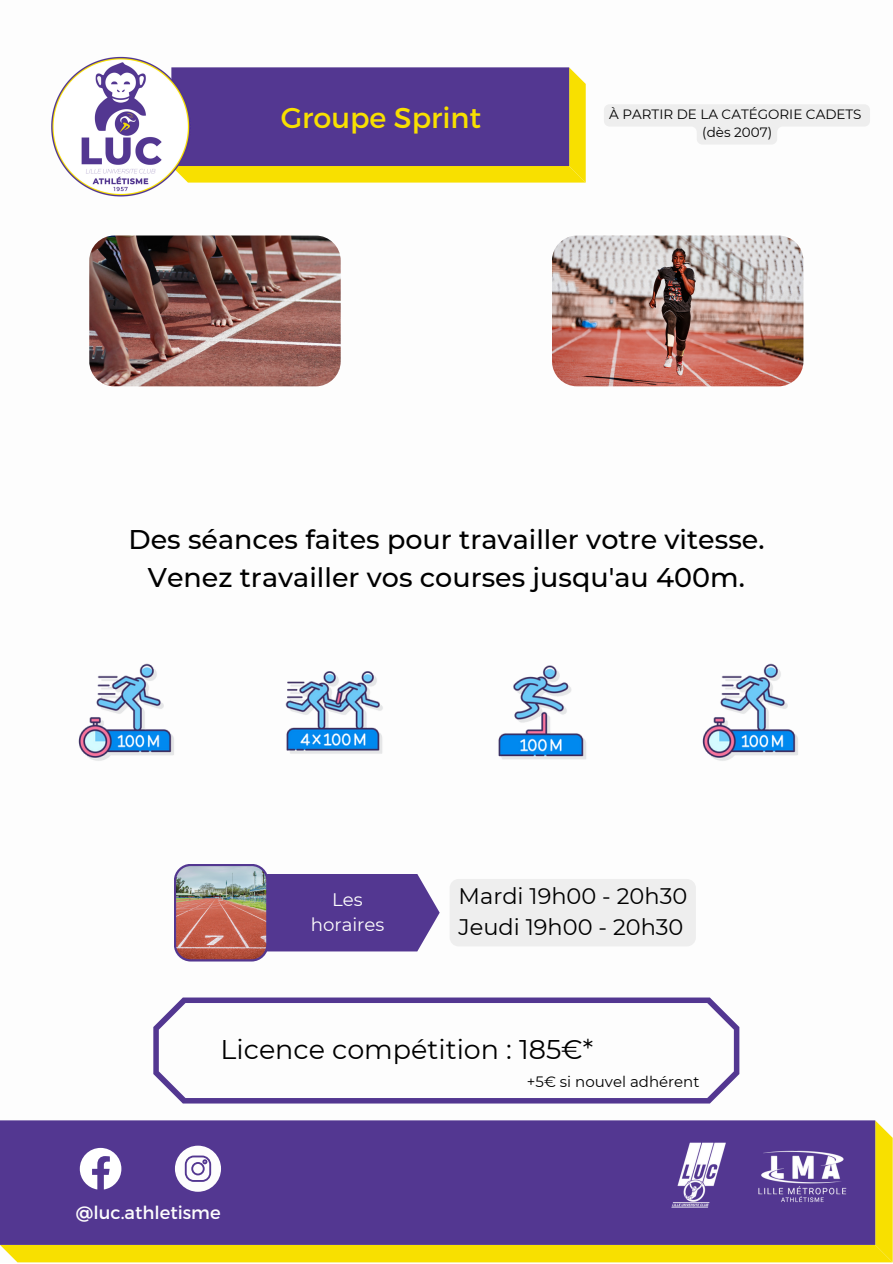
<style>
.page{position:relative;width:893px;height:1264px;background:#fff}
.page>*{position:absolute;margin:0;border:0;box-sizing:border-box;transform-origin:0 0}
.t1{font:28.65px "Montserrat";color:#f8e000}
.t2{font:500 27px "Montserrat";color:#000}
.t3{font:27px "Montserrat";color:#000}
.t4{font:22.5px "Montserrat";color:#000}
.t5{font:18.15px/24.9px "Montserrat";color:#fdfdfd;text-align:center}
.t6{font:18px "Montserrat";color:#fdfdfd}
.t7{font:15px "Montserrat";color:#000}
.t8{font:13.5px "Montserrat";color:#000}
</style>
<div class="page">
<svg style="left:202px;top:67px;width:383px;height:116px;background:#715678"></svg>
<img style="left:51px;top:56px;width:151px;height:141px">
<svg style="left:0;top:1120px;width:892px;height:142px;background:#6f5581"></svg>
<svg style="left:153px;top:997px;width:586px;height:106px"></svg>
<svg style="left:174px;top:864px;width:265px;height:97px"></svg>
<img style="left:89px;top:235px;width:252px;height:151px;border-radius:25px">
<img style="left:552px;top:235px;width:251px;height:151px;border-radius:25px">
<div style="left:449px;top:879px;width:246px;height:67px;background:#eee;border-radius:9px"></div>
<img style="left:78px;top:663px;width:96px;height:98px">
<img style="left:285px;top:671px;width:98px;height:83px">
<img style="left:498px;top:665px;width:88px;height:95px">
<img style="left:702px;top:663px;width:96px;height:98px">
<img style="left:663px;top:1135px;width:70px;height:78px">
<svg style="left:604px;top:104px;width:265px;height:40px"></svg>
<p class="t1" style="left:281px;top:99px;width:202px">Groupe Sprint</p>
<p class="t8" style="left:609px;top:106px;width:254px">À PARTIR DE LA CATÉGORIE CADETS</p>
<p class="t8" style="left:702px;top:124px;width:71px">(dès 2007)</p>
<p class="t2" style="left:128px;top:523px;width:637px">Des séances faites pour travailler votre vitesse.</p>
<p class="t2" style="left:148px;top:560px;width:598px">Venez travailler vos courses jusqu'au 400m.</p>
<p class="t5" style="left:311px;top:886px;width:75px">Les horaires</p>
<p class="t4" style="left:458px;top:881px;width:230px">Mardi 19h00 - 20h30</p>
<p class="t4" style="left:458px;top:913px;width:226px">Jeudi 19h00 - 20h30</p>
<p class="t3" style="left:221px;top:1032px;width:374px">Licence compétition : 185€*</p>
<p class="t6" style="left:76px;top:1201px;width:146px">@luc.athletisme</p>
<p class="t7" style="left:527px;top:1072px;width:174px">+5€ si nouvel adhérent</p>
</div>
